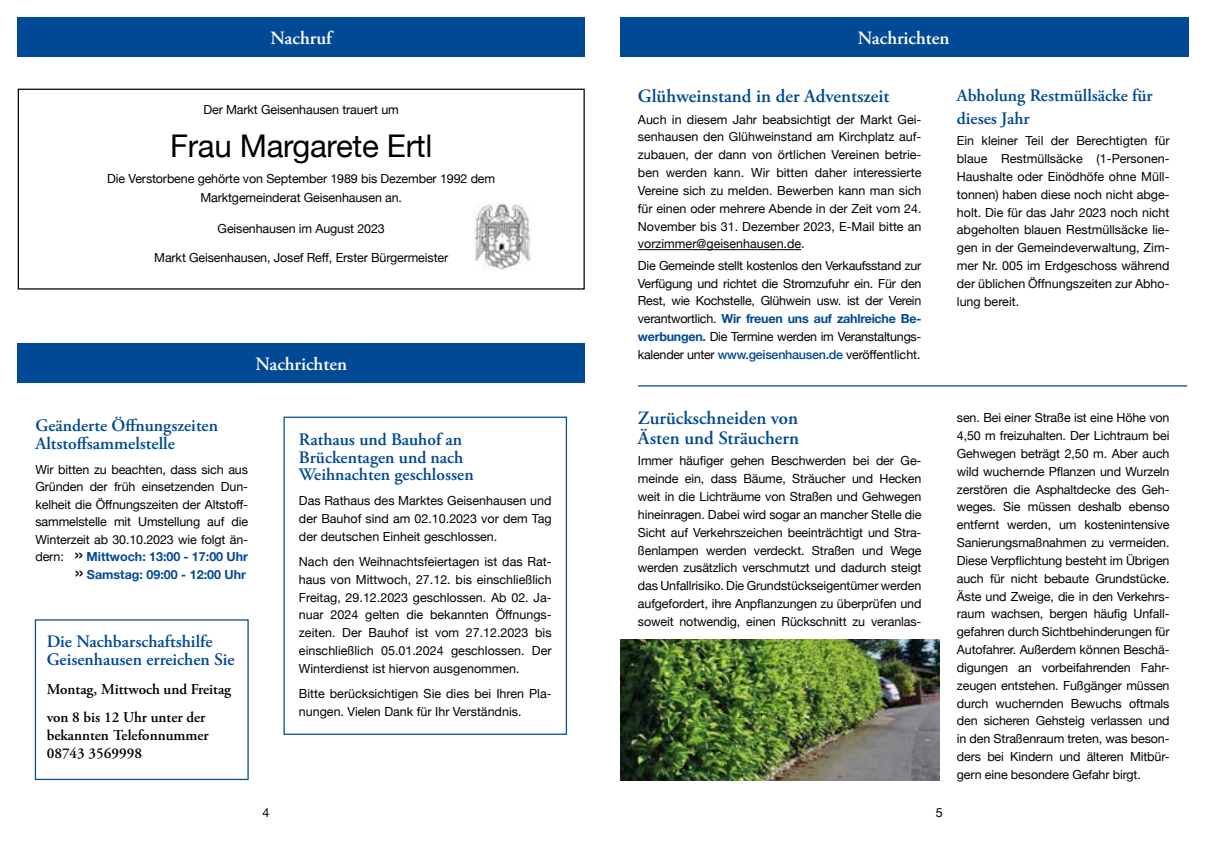
<style>
.page{position:relative;width:1205px;height:851px;background:#fff}
.page>*{position:absolute;margin:0;border:0;box-sizing:border-box;transform-origin:0 0}
.t1{font:31.25px "Helvetica Neue";letter-spacing:-.01em;color:#000}
.t2{font:600 18.75px/20px "Adobe Garamond Pro";color:#004994}
.t3{font:600 18.75px "Adobe Garamond Pro";color:#fff}
.t4{font:600 17.5px/17.9px "Adobe Garamond Pro";color:#004994}
.t5{font:600 15px/28.5px "Adobe Garamond Pro";color:#000}
.t6{font:12.5px/17.8px "Helvetica Neue";letter-spacing:-.01em;color:#000;text-align:justify}
.s1{font-weight:700;color:#004994}
.s2{font-weight:500;color:#004994}
.s3{font-size:20px}
</style>
<div class="page">
<div style="left:620px;top:18px;width:568px;height:39px;background:#004994"></div>
<hr style="left:638px;top:249px;width:163px;height:1px;background:#000">
<hr style="left:638px;top:385px;width:549px;height:1px;background:#004994">
<div style="left:283px;top:416px;width:284px;height:318px;border:1px solid #004994"></div>
<div style="left:18px;top:18px;width:567px;height:39px;background:#004994"></div>
<div style="left:35px;top:619px;width:214px;height:161px;border:1px solid #004994"></div>
<img style="left:620px;top:639px;width:319px;height:141px">
<div style="left:18px;top:89px;width:567px;height:200px;border:1px solid #000"></div>
<img style="left:473px;top:203px;width:58px;height:67px">
<div style="left:18px;top:344px;width:567px;height:39px;background:#004994"></div>
<h2 class="t3" style="left:271px;top:27px;width:63px">Nachruf</h2>
<h2 class="t3" style="left:858px;top:27px;width:93px">Nachrichten</h2>
<p class="t6" style="left:204px;top:102px;width:197px">Der Markt Geisenhausen trauert um</p>
<h1 class="t1" style="left:170px;top:123px;width:264px">Frau Margarete Ertl</h1>
<p class="t6" style="left:107px;top:170px;width:389px;line-height:18.8px;text-align:center">Die Verstorbene gehörte von September 1989 bis Dezember 1992 dem<br>Marktgemeinderat Geisenhausen an.</p>
<p class="t6" style="left:218px;top:220px;width:169px">Geisenhausen im August 2023</p>
<p class="t6" style="left:154px;top:250px;width:295px">Markt Geisenhausen, Josef Reff, Erster Bürgermeister</p>
<h2 class="t3" style="left:255px;top:353px;width:93px">Nachrichten</h2>
<h2 class="t2" style="left:638px;top:86px;width:253px">Glühweinstand in der Adventszeit</h2>
<p class="t6" style="left:638px;top:111px;width:285px">Auch in diesem Jahr beabsichtigt der Markt Gei&shy;senhausen den Glühweinstand am Kirchplatz auf&shy;zubauen, der dann von örtlichen Vereinen betrie&shy;ben werden kann. Wir bitten daher interessierte Vereine sich zu melden. Bewerben kann man sich für einen oder mehrere Abende in der Zeit vom 24.<br>November bis 31. Dezember 2023, E-Mail bitte an vorzimmer@geisenhausen.de.</p>
<p class="t6" style="left:638px;top:257px;width:285px">Die Gemeinde stellt kostenlos den Verkaufsstand zur Verfügung und richtet die Stromzufuhr ein. Für den Rest, wie Kochstelle, Glühwein usw. ist der Verein verantwortlich. <span class="s1">Wir freuen uns auf zahlreiche Be&shy;werbungen.</span> Die Termine werden im Veranstaltungs&shy;kalender unter <span class="s2">www.geisenhausen.de</span> veröffentlicht.</p>
<h3 class="t4" style="left:957px;top:85px;width:197px;line-height:22.5px">Abholung Restmüllsäcke für dieses Jahr</h3>
<p class="t6" style="left:957px;top:133px;width:214px">Ein kleiner Teil der Berechtigten für blaue Restmüllsäcke (1-Personen-Haushalte oder Einödhöfe ohne Müll&shy;tonnen) haben diese noch nicht abge&shy;holt. Die für das Jahr 2023 noch nicht abgeholten blauen Restmüllsäcke lie&shy;gen in der Gemeindeverwaltung, Zim&shy;mer Nr. 005 im Erdgeschoss während der üblichen Öffnungszeiten zur Abho&shy;lung bereit.</p>
<h3 class="t4" style="left:35px;top:417px;width:184px">Geänderte Öffnungszeiten<br>Altstoffsammelstelle</h3>
<p class="t6" style="left:35px;top:461px;width:214px;text-align:right">Wir bitten zu beachten, dass sich aus Gründen der früh einsetzenden Dun&shy;kelheit die Öffnungszeiten der Altstoff&shy;sammelstelle mit Umstellung auf die Winterzeit ab 30.10.2023 wie folgt än&shy;dern: <span class="s3">»</span> <span class="s1">Mittwoch: 13:00 - 17:00 Uhr </span><span class="s3">»</span> <span class="s1">Samstag: 09:00 - 12:00 Uhr</span></p>
<h3 class="t4" style="left:47px;top:633px;width:189px">Die Nachbarschaftshilfe<br>Geisenhausen erreichen Sie</h3>
<p class="t5" style="left:47px;top:674px;width:186px">Montag, Mittwoch und Freitag von 8 bis 12 Uhr unter der</p>
<p class="t5" style="left:47px;top:726px;width:164px;line-height:17.8px">bekannten Telefonnummer<br>08743 3569998</p>
<h3 class="t4" style="left:299px;top:430px;width:176px">Rathaus und Bauhof an<br>Brückentagen und nach<br>Weihnachten geschlossen</h3>
<p class="t6" style="left:299px;top:492px;width:254px">Das Rathaus des Marktes Geisenhausen und der Bauhof sind am 02.10.2023 vor dem Tag der deutschen Einheit geschlossen.</p>
<p class="t6" style="left:299px;top:553px;width:254px">Nach den Weihnachtsfeiertagen ist das Rat&shy;haus von Mittwoch, 27.12. bis einschließlich Freitag, 29.12.2023 geschlossen. Ab 02. Ja&shy;nuar 2024 gelten die bekannten Öffnungs&shy;zeiten. Der Bauhof ist vom 27.12.2023 bis einschließlich 05.01.2024 geschlossen. Der Winterdienst ist hiervon ausgenommen.</p>
<p class="t6" style="left:299px;top:685px;width:254px">Bitte berücksichtigen Sie dies bei Ihren Pla&shy;nungen. Vielen Dank für Ihr Verständnis.</p>
<h2 class="t2" style="left:638px;top:408px;width:163px">Zurückschneiden von<br>Ästen und Sträuchern</h2>
<p class="t6" style="left:638px;top:452px;width:285px">Immer häufiger gehen Beschwerden bei der Ge&shy;meinde ein, dass Bäume, Sträucher und Hecken weit in die Lichträume von Straßen und Gehwegen hineinragen. Dabei wird sogar an mancher Stelle die Sicht auf Verkehrszeichen beeinträchtigt und Stra&shy;ßenlampen werden verdeckt. Straßen und Wege werden zusätzlich verschmutzt und dadurch steigt das Unfallrisiko. Die Grundstückseigentümer werden aufgefordert, ihre Anpflanzungen zu überprüfen und soweit notwendig, einen Rückschnitt zu veranlas-</p>
<p class="t6" style="left:262px;top:804px;width:8px">4</p>
<p class="t6" style="left:936px;top:804px;width:8px">5</p>
<p class="t6" style="left:957px;top:409px;width:214px">sen. Bei einer Straße ist eine Höhe von 4,50 m freizuhalten. Der Lichtraum bei Gehwegen beträgt 2,50 m. Aber auch wild wuchernde Pflanzen und Wurzeln zerstören die Asphaltdecke des Geh&shy;weges. Sie müssen deshalb ebenso entfernt werden, um kostenintensive Sanierungsmaßnahmen zu vermeiden.<br>Diese Verpflichtung besteht im Übrigen auch für nicht bebaute Grundstücke.<br>Äste und Zweige, die in den Verkehrs&shy;raum wachsen, bergen häufig Unfall&shy;gefahren durch Sichtbehinderungen für Autofahrer. Außerdem können Beschä&shy;digungen an vorbeifahrenden Fahr&shy;zeugen entstehen. Fußgänger müssen durch wuchernden Bewuchs oftmals den sicheren Gehsteig verlassen und in den Straßenraum treten, was beson&shy;ders bei Kindern und älteren Mitbür&shy;gern eine besondere Gefahr birgt.</p>
</div>
